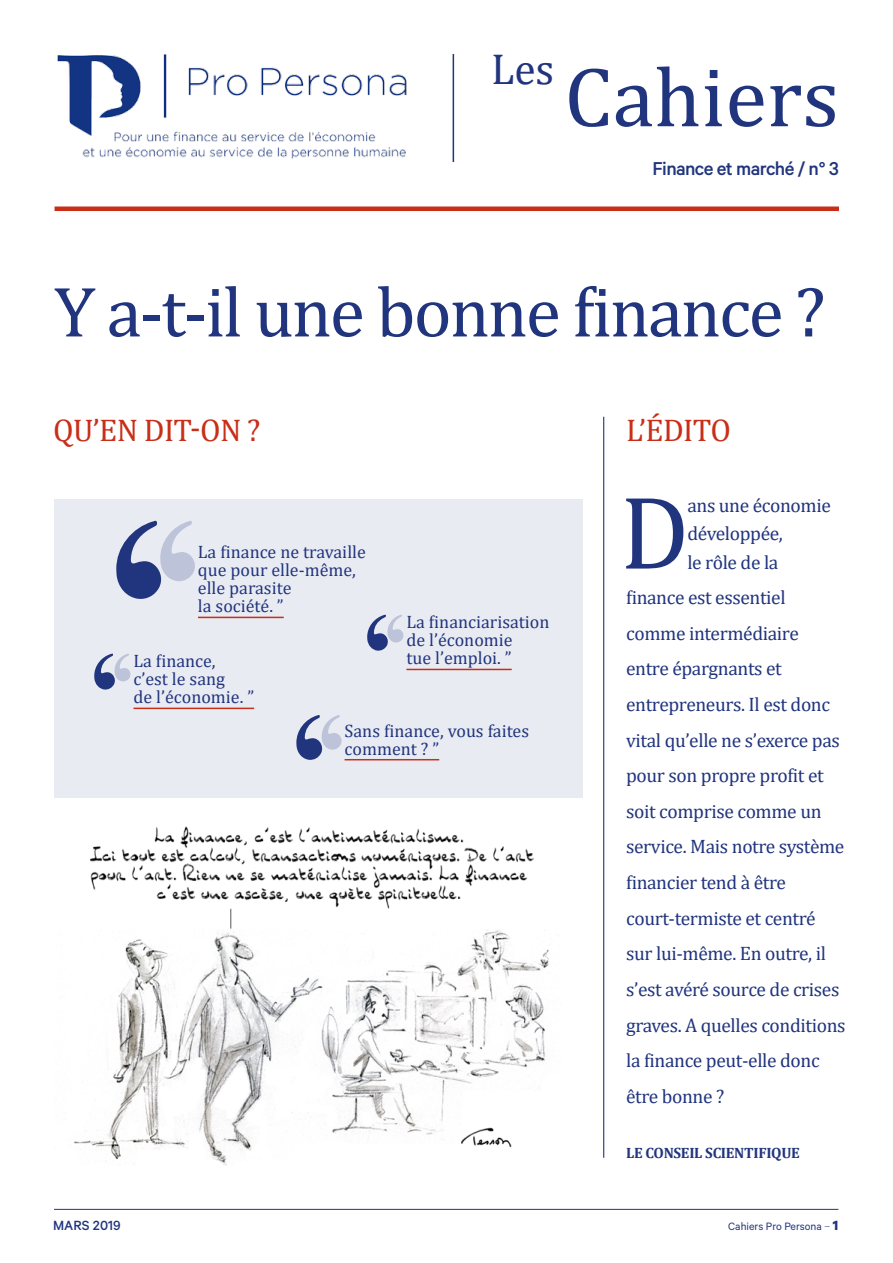
<style>
.page{position:relative;width:893px;height:1263px;background:#fff}
.page>*{position:absolute;margin:0;border:0;box-sizing:border-box;transform-origin:0 0}
.t1{font:105px "Cambria";color:#21357e}
.t2{font:85.5px "Cambria";color:#21357e}
.t3{font:72px "Cambria";letter-spacing:-.03em;color:#21357e}
.t4{font:43.5px "Cambria";color:#21357e}
.t5{font:31.5px "Cambria";letter-spacing:-.02em;color:#c82e18}
.t6{font:500 21px "Calibre";letter-spacing:-.03em;color:#21357e}
.t7{font:19.5px/35.5px "Cambria";letter-spacing:-.02em;color:#21357e}
.t8{font:18px/18px "Cambria";color:#21357e}
.t9{font:700 15px "Cambria";letter-spacing:-.02em;color:#21357e}
.t10{font:500 15px "Calibre";color:#21357e}
.t11{font:12px "Calibre";color:#21357e}
.s1{font-weight:300}
.s2{font-weight:700;font-size:15px}
</style>
<div class="page">
<div style="left:54px;top:499px;width:528px;height:298px;background:#e9ebf2"></div>
<hr style="left:54px;top:1209px;width:784px;height:1px;background:#21357e">
<hr style="left:603px;top:417px;width:1px;height:741px;background:#21357e">
<img style="left:57px;top:54px;width:350px;height:105px">
<hr style="left:453px;top:54px;width:1px;height:108px;background:#21357e">
<div style="left:55px;top:206px;width:784px;height:5px;background:#c82e18"></div>
<hr style="left:198px;top:617px;width:86px;height:1px;background:#c82e18">
<svg style="left:116px;top:520px;width:79px;height:79px"></svg>
<hr style="left:345px;top:759px;width:94px;height:1px;background:#c82e18">
<svg style="left:296px;top:715px;width:46px;height:45px"></svg>
<svg style="left:367px;top:614px;width:37px;height:37px"></svg>
<hr style="left:406px;top:669px;width:106px;height:1px;background:#c82e18">
<img style="left:74px;top:826px;width:481px;height:339px">
<svg style="left:94px;top:653px;width:37px;height:37px"></svg>
<hr style="left:133px;top:708px;width:121px;height:1px;background:#c82e18">
<h3 class="t4" style="left:491px;top:43px;width:65px">Les</h3>
<h2 class="t2" style="left:564px;top:47px;width:276px">Cahiers</h2>
<p class="t6" style="left:652px;top:157px;width:188px">Finance et marché / n° 3</p>
<h3 class="t3" style="left:54px;top:269px;width:773px">Y a-t-il une bonne finance ?</h3>
<h3 class="t5" style="left:53px;top:412px;width:209px">Qu’en dit-on ?</h3>
<h3 class="t5" style="left:626px;top:412px;width:106px">L’édito</h3>
<p class="t8" style="left:198px;top:543px;width:169px">La finance ne travaille que pour elle-même, elle parasite<br>la société. ”</p>
<p class="t8" style="left:406px;top:613px;width:145px">La financiarisation de l’économie</p>
<p class="t8" style="left:133px;top:652px;width:84px">La finance,</p>
<p class="t8" style="left:406px;top:649px;width:107px">tue l’emploi. ”</p>
<p class="t8" style="left:133px;top:670px;width:122px">c’est le sang<br>de l’économie. ”</p>
<p class="t8" style="left:345px;top:721px;width:186px">Sans finance, vous faites comment ? ”</p>
<p class="t10" style="left:53px;top:1217px;width:69px">mars 2019</p>
<h1 class="t1" style="left:620px;top:471px;width:59px">D</h1>
<p class="t7" style="left:687px;top:491px;width:145px;line-height:28.5px">ans une économie développée,<br>le rôle de la</p>
<p class="t7" style="left:626px;top:580px;width:221px">finance est essentiel comme intermédiaire entre épargnants et entrepreneurs. Il est donc vital qu’elle ne s’exerce pas pour son propre profit et soit comprise comme un service. Mais notre système financier tend à être court-termiste et centré sur lui-même. En outre, il s’est avéré source de crises graves. A quelles conditions la finance peut-elle donc être bonne ?</p>
<p class="t9" style="left:626px;top:1142px;width:175px">LE CONSEIL SCIENTIFIQUE</p>
<p class="t11" style="left:728px;top:1219px;width:112px">Cahiers Pro Persona <span class="s1">–</span> <span class="s2">1</span></p>
</div>
